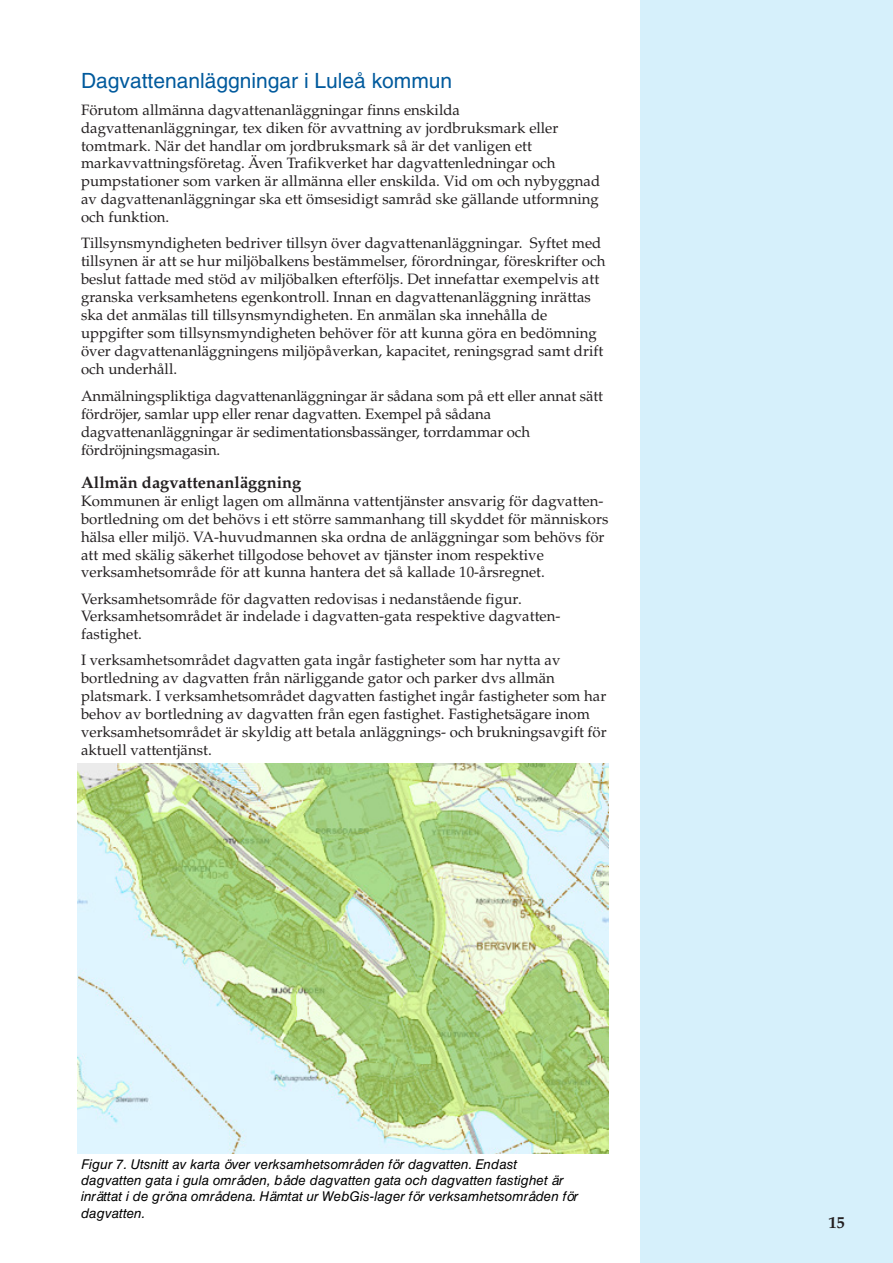
<style>
.page{position:relative;width:893px;height:1263px;background:#fff}
.page>*{position:absolute;margin:0;border:0;box-sizing:border-box;transform-origin:0 0}
.brödtext{font:21px "Helvetica LT Std";color:#015a9d}
.brödtext-2{font:700 16.5px "Palatino LT Std";color:#231f20}
.brödtext-3{font:15px/18px "Palatino LT Std";color:#231f20}
.Bildtext{font:italic 13.5px/16.2px "Helvetica LT Std";color:#000}
</style>
<div class="page">
<div style="left:640px;top:0;width:253px;height:1263px;background:#d6f0fb"></div>
<img style="left:77px;top:763px;width:532px;height:390px">
<p class="brödtext" style="left:81px;top:69px;width:373px">Dagvattenanläggningar i Luleå kommun</p>
<p class="brödtext-3" style="left:81px;top:101px;width:521px">Förutom allmänna dagvattenanläggningar finns enskilda dagvattenanläggningar, tex diken för avvattning av jordbruksmark eller tomtmark. När det handlar om jordbruksmark så är det vanligen ett markavvattningsföretag. Även Trafikverket har dagvattenledningar och pumpstationer som varken är allmänna eller enskilda. Vid om och nybyggnad av dagvattenanläggningar ska ett ömsesidigt samråd ske gällande utformning och funktion.</p>
<p class="brödtext-3" style="left:81px;top:235px;width:526px">Tillsynsmyndigheten bedriver tillsyn över dagvattenanläggningar. Syftet med tillsynen är att se hur miljöbalkens bestämmelser, förordningar, föreskrifter och beslut fattade med stöd av miljöbalken efterföljs. Det innefattar exempelvis att granska verksamhetens egenkontroll. Innan en dagvattenanläggning inrättas ska det anmälas till tillsynsmyndigheten. En anmälan ska innehålla de uppgifter som tillsynsmyndigheten behöver för att kunna göra en bedömning över dagvattenanläggningens miljöpåverkan, kapacitet, reningsgrad samt drift och underhåll.</p>
<p class="brödtext-3" style="left:81px;top:387px;width:523px">Anmälningspliktiga dagvattenanläggningar är sådana som på ett eller annat sätt fördröjer, samlar upp eller renar dagvatten. Exempel på sådana dagvattenanläggningar är sedimentationsbassänger, torrdammar och fördröjningsmagasin.</p>
<p class="brödtext-2" style="left:81px;top:472px;width:222px">Allmän dagvattenanläggning</p>
<p class="brödtext-3" style="left:81px;top:493px;width:529px">Kommunen är enligt lagen om allmänna vattentjänster ansvarig för dagvatten&shy;bortledning om det behövs i ett större sammanhang till skyddet för människors hälsa eller miljö. VA-huvudmannen ska ordna de anläggningar som behövs för att med skälig säkerhet tillgodose behovet av tjänster inom respektive verksamhetsområde för att kunna hantera det så kallade 10-årsregnet.</p>
<p class="brödtext-3" style="left:81px;top:590px;width:481px;line-height:17.5px">Verksamhetsområde för dagvatten redovisas i nedanstående figur.<br>Verksamhetsområdet är indelade i dagvatten-gata respektive dagvatten&shy;fastighet.</p>
<p class="brödtext-3" style="left:81px;top:652px;width:527px">I verksamhetsområdet dagvatten gata ingår fastigheter som har nytta av bortledning av dagvatten från närliggande gator och parker dvs allmän platsmark. I verksamhetsområdet dagvatten fastighet ingår fastigheter som har behov av bortledning av dagvatten från egen fastighet. Fastighetsägare inom verksamhetsområdet är skyldig att betala anläggnings- och brukningsavgift för aktuell vattentjänst.</p>
<p class="Bildtext" style="left:81px;top:1156px;width:499px">Figur 7. Utsnitt av karta över verksamhetsområden för dagvatten. Endast dagvatten gata i gula områden, både dagvatten gata och dagvatten fastighet är inrättat i de gröna områdena. Hämtat ur WebGis-lager för verksamhetsområden för dagvatten.</p>
<p class="brödtext-2" style="left:828px;top:1213px;width:18px">15</p>
</div>
